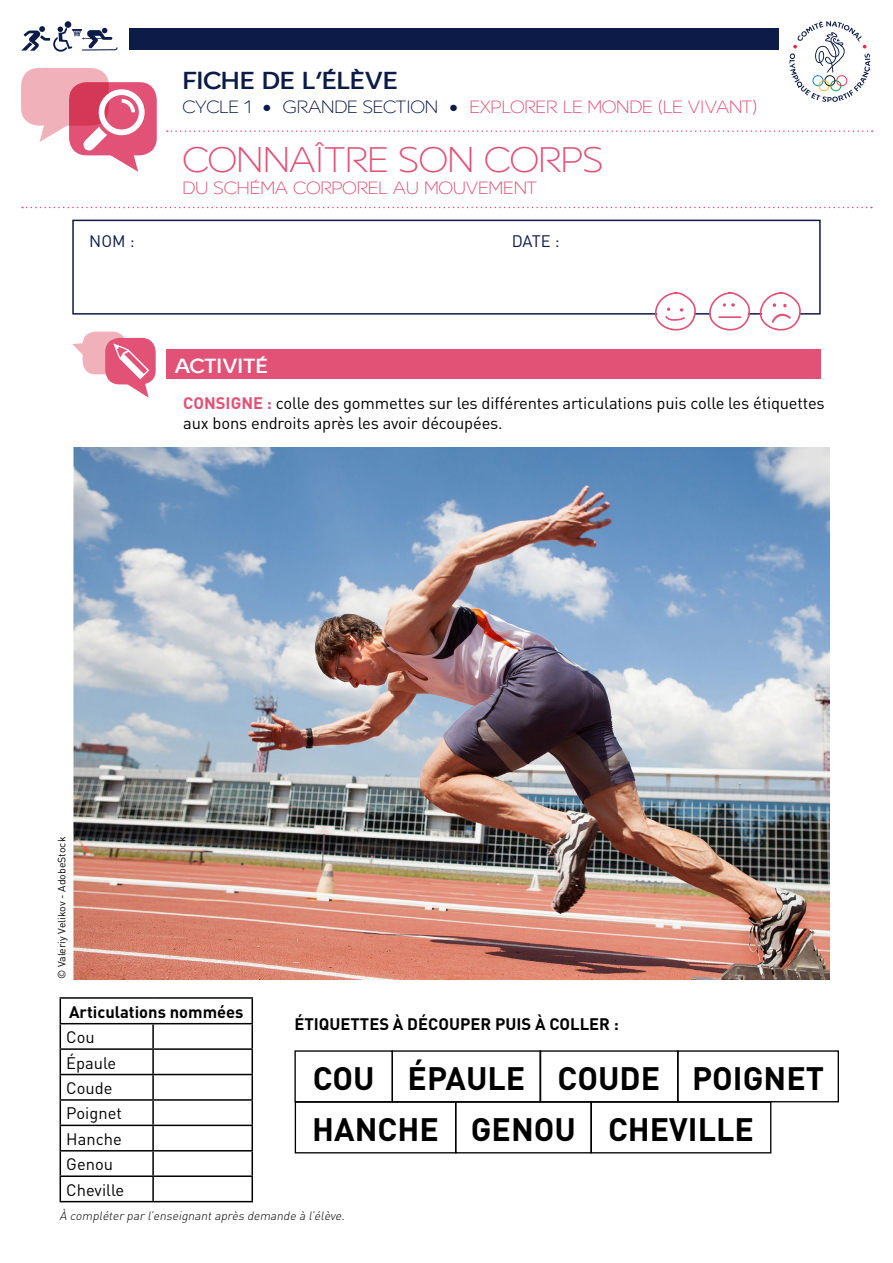
<style>
.page{position:relative;width:893px;height:1263px;background:#fff}
.page>*{position:absolute;margin:0;border:0;box-sizing:border-box;transform-origin:0 0}
.t1{font:300 39px "Franceolympique";letter-spacing:-.01em;color:#e25176}
.t2{font:700 32.1px/51px "DIN";color:#000}
.t3{font:500 27px "Franceolympique";letter-spacing:-.01em;color:#0c1b47}
.t4{font:500 22.5px "Franceolympique";letter-spacing:-.015em;color:#fff}
.t5{font:300 19.5px "Franceolympique";letter-spacing:-.01em;color:#e25176}
.t6{font:16.5px/25.5px "DIN";letter-spacing:-.01em;color:#000}
.t7{font:700 16.5px "DIN";color:#000}
.t8{font:16.5px "DIN";color:#0c1b47}
.t9{font:italic 300 12px "DIN";color:#000}
.t10{font:10.5px "DIN";color:#000}
.s1{color:#0c1b47}
.s2{font-weight:700;color:#e25176}
</style>
<div class="page">
<img style="left:73px;top:447px;width:756px;height:532px">
<svg style="left:167px;top:130px;width:706px;height:2px"></svg>
<div style="left:65px;top:21px;width:6px;height:7px;background:#0c1b47;border-radius:50%"></div>
<svg style="left:21px;top:26px;width:97px;height:26px"></svg>
<div style="left:130px;top:29px;width:649px;height:21px;background:#0c1b47"></div>
<svg style="left:789px;top:21px;width:81px;height:81px"></svg>
<div style="left:21px;top:68px;width:88px;height:58px;background:#f1b1bb;border-radius:17px"></div>
<svg style="left:40px;top:125px;width:29px;height:17px"></svg>
<svg style="left:69px;top:82px;width:88px;height:73px;fill:#e25176"></svg>
<svg style="left:83px;top:89px;width:62px;height:83px"></svg>
<div style="left:166px;top:349px;width:655px;height:30px;background:#e25176"></div>
<div style="left:83px;top:332px;width:42px;height:42px;background:#f1b1bb;border-radius:13px"></div>
<svg style="left:72px;top:343px;width:11px;height:19px"></svg>
<div style="left:105px;top:338px;width:51px;height:46px;background:#e25176;border-radius:14px"></div>
<svg style="left:113px;top:343px;width:36px;height:55px"></svg>
<div style="left:72px;top:220px;width:749px;height:95px;border:2px solid #0c1b47"></div>
<svg style="left:654px;top:292px;width:43px;height:39px"></svg>
<svg style="left:708px;top:292px;width:43px;height:39px"></svg>
<svg style="left:759px;top:292px;width:43px;height:39px"></svg>
<svg style="left:22px;top:207px;width:850px;height:1px"></svg>
<hr style="left:60px;top:997px;width:93px;height:2px;background:#000">
<hr style="left:153px;top:997px;width:100px;height:2px;background:#000">
<hr style="left:60px;top:1023px;width:93px;height:1px;background:#000">
<hr style="left:153px;top:1023px;width:100px;height:1px;background:#000">
<hr style="left:152px;top:1024px;width:2px;height:24px;background:#000">
<hr style="left:60px;top:1048px;width:93px;height:2px;background:#000">
<hr style="left:153px;top:1048px;width:100px;height:2px;background:#000">
<hr style="left:152px;top:1050px;width:2px;height:24px;background:#000">
<hr style="left:60px;top:1074px;width:93px;height:1px;background:#000">
<hr style="left:153px;top:1074px;width:100px;height:1px;background:#000">
<hr style="left:152px;top:1075px;width:2px;height:24px;background:#000">
<hr style="left:60px;top:1099px;width:93px;height:2px;background:#000">
<hr style="left:153px;top:1099px;width:100px;height:2px;background:#000">
<hr style="left:152px;top:1101px;width:2px;height:23px;background:#000">
<hr style="left:60px;top:1124px;width:93px;height:2px;background:#000">
<hr style="left:153px;top:1124px;width:100px;height:2px;background:#000">
<hr style="left:152px;top:1126px;width:2px;height:24px;background:#000">
<hr style="left:60px;top:1150px;width:93px;height:1px;background:#000">
<hr style="left:153px;top:1150px;width:100px;height:1px;background:#000">
<hr style="left:152px;top:1151px;width:2px;height:24px;background:#000">
<hr style="left:60px;top:1175px;width:93px;height:2px;background:#000">
<svg style="left:60px;top:999px;width:1px;height:202px"></svg>
<hr style="left:153px;top:1175px;width:100px;height:2px;background:#000">
<hr style="left:152px;top:1177px;width:2px;height:24px;background:#000">
<svg style="left:252px;top:999px;width:1px;height:202px"></svg>
<hr style="left:60px;top:1201px;width:93px;height:1px;background:#000">
<hr style="left:153px;top:1201px;width:100px;height:1px;background:#000">
<div style="left:677px;top:1050px;width:162px;height:52px;border:1px solid #000"></div>
<div style="left:455px;top:1101px;width:137px;height:52px;border:1px solid #000"></div>
<div style="left:591px;top:1101px;width:180px;height:52px;border:1px solid #000"></div>
<div style="left:295px;top:1101px;width:161px;height:52px;border:1px solid #000"></div>
<div style="left:294px;top:1050px;width:99px;height:52px;border:1px solid #000"></div>
<div style="left:539px;top:1050px;width:139px;height:52px;border:1px solid #000"></div>
<div style="left:392px;top:1050px;width:149px;height:52px;border:1px solid #000"></div>
<h3 class="t3" style="left:182px;top:64px;width:217px">FICHE DE L’ÉLÈVE</h3>
<p class="t5" style="left:182px;top:95px;width:576px"><span class="s1">CYCLE 1 • GRANDE SECTION •</span> EXPLORER LE MONDE (LE VIVANT)</p>
<h1 class="t1" style="left:182px;top:136px;width:422px">CONNAÎTRE SON CORPS</h1>
<p class="t5" style="left:182px;top:177px;width:356px">DU SCHÉMA CORPOREL AU MOUVEMENT</p>
<p class="t8" style="left:89px;top:231px;width:47px">NOM :</p>
<p class="t8" style="left:512px;top:231px;width:49px">DATE :</p>
<h3 class="t4" style="left:174px;top:352px;width:95px">ACTIVITÉ</h3>
<p class="t6" style="left:183px;top:393px;width:643px;line-height:19.8px"><span class="s2">CONSIGNE :</span> colle des gommettes sur les différentes articulations puis colle les étiquettes aux bons endroits après les avoir découpées.</p>
<p class="t10" style="left:55px;top:979px;width:144px;rotate:-90deg">© Valeriy Velikov - AdobeStock</p>
<p class="t7" style="left:69px;top:1001px;width:176px">Articulations nommées</p>
<p class="t6" style="left:66px;top:1024px;width:60px">Cou<br>Épaule<br>Coude<br>Poignet<br>Hanche<br>Genou<br>Cheville</p>
<p class="t9" style="left:60px;top:1208px;width:289px">À compléter par l’enseignantaprès demande à l’élève.</p>
<p class="t7" style="left:294px;top:1013px;width:326px">ÉTIQUETTES À DÉCOUPER PUIS À COLLER :</p>
<h2 class="t2" style="left:312px;top:1051px;width:513px;text-indent:380px">POIGNET<br>HANCHE GENOU CHEVILLE</h2>
<h2 class="t2" style="left:313px;top:1051px;width:349px">COU ÉPAULE COUDE</h2>
</div>
